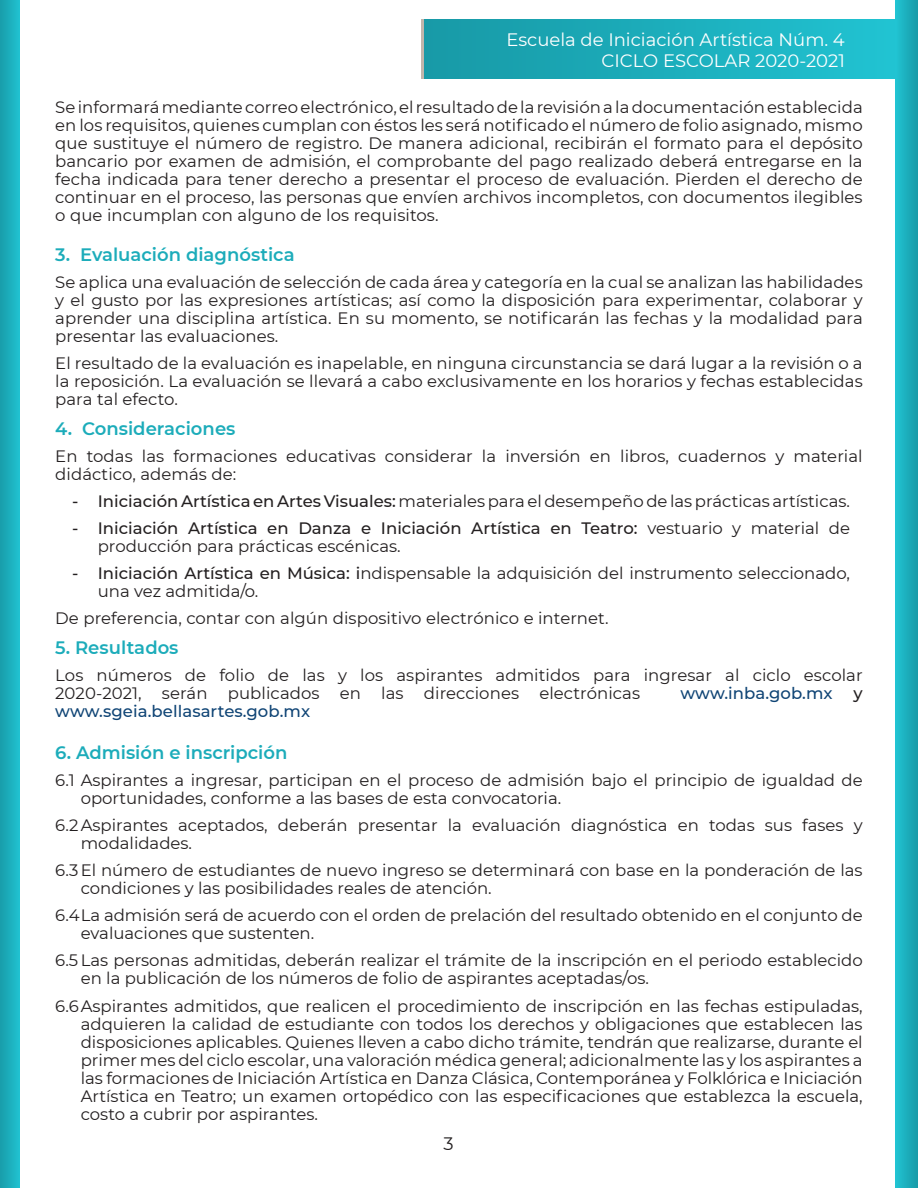
<style>
.page{position:relative;width:918px;height:1188px;background:#fff}
.page>*{position:absolute;margin:0;border:0;box-sizing:border-box;transform-origin:0 0}
.t1{font:600 18px "Montserrat";color:#1cacba}
.t2{font:18px "Montserrat";color:#fff}
.t3{font:18px "Montserrat";color:#231f20}
.Body_Text{font:16.5px/18px "Montserrat";color:#231f20}
.Body_Text-2{font:500 16.5px/18px "Montserrat";color:#231f20}
.Body_Text-3{font:500 16.5px "Montserrat";letter-spacing:.005em;color:#0f4475}
.s1{font-weight:500}
.s2{font-weight:400}
</style>
<div class="page">
<div style="left:0;top:0;width:20px;height:1188px;background:linear-gradient(to right,#199daa,#20c0cf)"></div>
<div style="left:421px;top:19px;width:476px;height:60px;background:linear-gradient(to right,#1a99a5,#1fc3d2)"></div>
<div style="left:896px;top:0;width:22px;height:1188px;background:linear-gradient(to right,#20c2d1,#199ca9)"></div>
<p class="t2" style="left:507px;top:27px;width:340px">Escuela de Iniciación Artística Núm. 4</p>
<p class="t2" style="left:602px;top:49px;width:245px">CICLO ESCOLAR 2020-2021</p>
<p class="Body_Text" style="left:55px;top:98px;width:809px;text-align:justify">Se informará mediante correo electrónico, el resultado de la revisión a la documentación establecida en los requisitos, quienes cumplan con éstos les será notificado el número de folio asignado, mismo que sustituye el número de registro. De manera adicional, recibirán el formato para el depósito bancario por examen de admisión, el comprobante del pago realizado deberá entregarse en la fecha indicada para tener derecho a presentar el proceso de evaluación. Pierden el derecho de continuar en el proceso, las personas que envíen archivos incompletos, con documentos ilegibles o que incumplan con alguno de los requisitos.</p>
<p class="t1" style="left:55px;top:242px;width:241px">3. Evaluación diagnóstica</p>
<p class="Body_Text" style="left:55px;top:272px;width:809px;text-align:justify">Se aplica una evaluación de selección de cada área y categoría en la cual se analizan las habilidades y el gusto por las expresiones artísticas; así como la disposición para experimentar, colaborar y aprender una disciplina artística. En su momento, se notificarán las fechas y la modalidad para presentar las evaluaciones.</p>
<p class="Body_Text" style="left:55px;top:354px;width:809px;text-align:justify">El resultado de la evaluación es inapelable, en ninguna circunstancia se dará lugar a la revisión o a la reposición. La evaluación se llevará a cabo exclusivamente en los horarios y fechas establecidas para tal efecto.</p>
<p class="t1" style="left:55px;top:416px;width:182px">4. Consideraciones</p>
<p class="Body_Text" style="left:55px;top:446px;width:809px">En todas las formaciones educativas considerar la inversión en libros, cuadernos y material didáctico, además de:</p>
<p class="Body_Text" style="left:72px;top:492px;width:779px"><span class="s1">- Iniciación Artística en Artes Visuales:</span> materiales para el desempeño de las prácticas artísticas.</p>
<p class="Body_Text-2" style="left:98px;top:519px;width:754px;text-indent:-26px">- Iniciación Artística en Danza e Iniciación Artística en Teatro: <span class="s2">vestuario y material de producción para prácticas escénicas.</span></p>
<p class="Body_Text" style="left:98px;top:564px;width:754px;text-indent:-26px"><span class="s1">- Iniciación Artística en Música: i</span>ndispensable la adquisición del instrumento seleccionado, una vez admitida/o.</p>
<p class="Body_Text" style="left:55px;top:609px;width:555px">De preferencia, contar con algún dispositivo electrónico e internet.</p>
<p class="t1" style="left:55px;top:635px;width:125px">5. Resultados</p>
<p class="Body_Text" style="left:55px;top:666px;width:809px">Los números de folio de las y los aspirantes admitidos para ingresar al ciclo escolar<br>2020-2021, serán publicados en las direcciones electrónicas</p>
<p class="Body_Text-3" style="left:681px;top:682px;width:154px">www.inba.gob.mx</p>
<p class="Body_Text-2" style="left:854px;top:684px;width:11px">y</p>
<p class="Body_Text-3" style="left:55px;top:700px;width:256px">www.sgeia.bellasartes.gob.mx</p>
<p class="t1" style="left:55px;top:740px;width:234px">6. Admisión e inscripción</p>
<p class="Body_Text" style="left:81px;top:770px;width:783px;text-indent:-26px">6.1 Aspirantes a ingresar, participan en el proceso de admisión bajo el principio de igualdad de oportunidades, conforme a las bases de esta convocatoria.</p>
<p class="Body_Text" style="left:81px;top:816px;width:783px;text-indent:-26px">6.2Aspirantes aceptados, deberán presentar la evaluación diagnóstica en todas sus fases y modalidades.</p>
<p class="Body_Text" style="left:81px;top:861px;width:783px;text-indent:-26px">6.3El número de estudiantes de nuevo ingreso se determinará con base en la ponderación de las condiciones y las posibilidades reales de atención.</p>
<p class="Body_Text" style="left:81px;top:906px;width:783px;text-indent:-26px">6.4La admisión será de acuerdo con el orden de prelación del resultado obtenido en el conjunto de evaluaciones que sustenten.</p>
<p class="Body_Text" style="left:81px;top:951px;width:783px;text-indent:-26px">6.5 Las personas admitidas, deberán realizar el trámite de la inscripción en el periodo establecido en la publicación de los números de folio de aspirantes aceptadas/os.</p>
<p class="Body_Text" style="left:81px;top:996px;width:784px;text-align:justify;text-indent:-26px">6.6 Aspirantes admitidos, que realicen el procedimiento de inscripción en las fechas estipuladas, adquieren la calidad de estudiante con todos los derechos y obligaciones que establecen las disposiciones aplicables. Quienes lleven a cabo dicho trámite, tendrán que realizarse, durante el primer mes del ciclo escolar, una valoración médica general; adicionalmente las y los aspirantes a las formaciones de Iniciación Artística en Danza Clásica, Contemporánea y Folklórica e Iniciación Artística en Teatro; un examen ortopédico con las especificaciones que establezca la escuela, costo a cubrir por aspirantes.</p>
<p class="t3" style="left:444px;top:1131px;width:12px">3</p>
</div>
